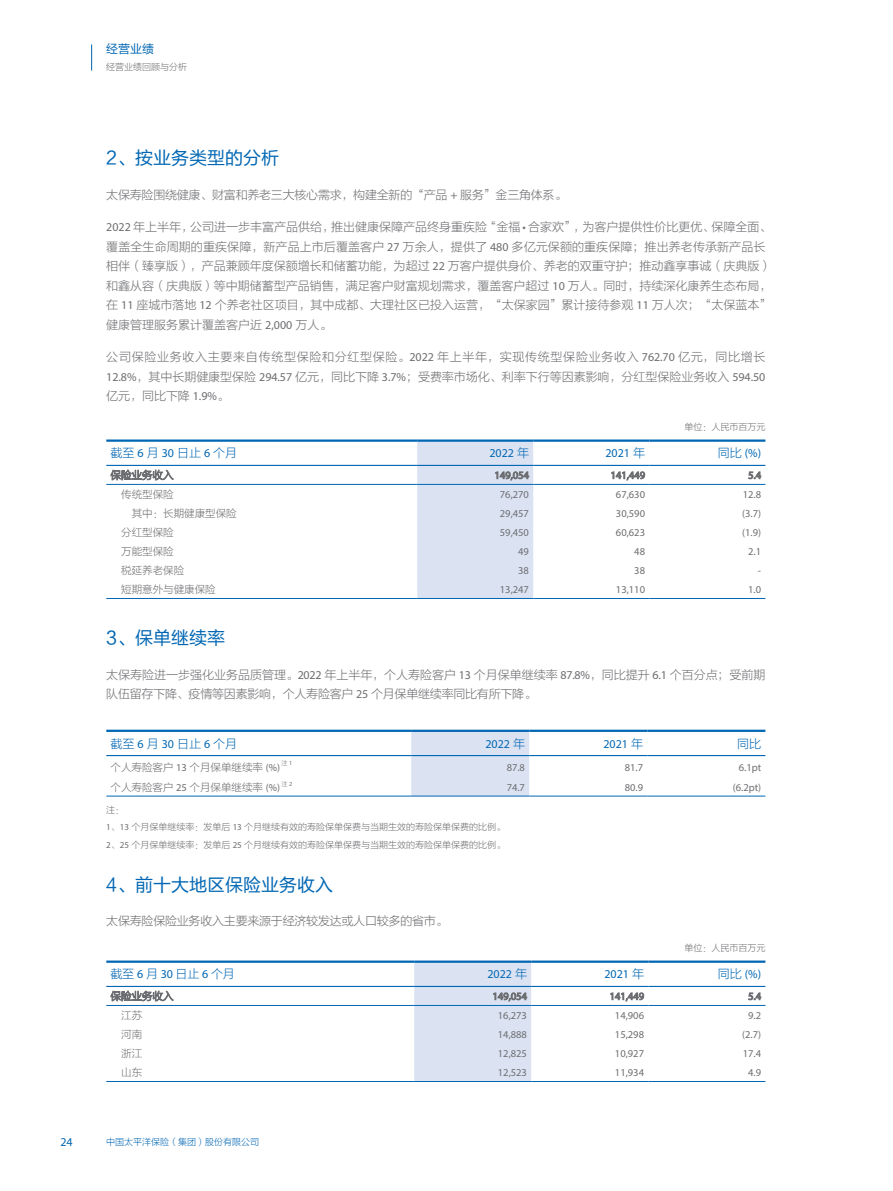
<style>
.page{position:relative;width:893px;height:1191px;background:#fff}
.page>*{position:absolute;margin:0;border:0;box-sizing:border-box;transform-origin:0 0}
.六级标题{font:18px "FZLTHK GBK1 0";color:#0166b3}
.正文-内文{font:12px/19.5px "FZLTXHJW GB1 0";color:#6c6d70}
.正文-内文-2{font:12px "FZLTXHJW GB1 0";letter-spacing:-.02em;color:#6c6d70}
.表头{font:12px "Myriad Pro";color:#0166b3}
.表头-2{font:12px "FZLTXHJW GB1 0";color:#0166b3}
.t1{font:12px "FZLTHK GBK1 0";color:#0166b3}
.表-正文{font:10.5px "Myriad Pro";color:#6c6d70}
.表-正文-2{font:10.5px "FZLTXHJW GB1 0";color:#6c6d70}
.目录-注释标{font:9px "FZLTXHJW GB1 0";color:#6c6d70}
.人民币{font:9px "FZLTXHJW GB1 0";color:#6c6d70}
.t2{font:9px "FZLTXHJW GB1 0";color:#0166b3}
.表-正文-3{font:6.15px "FZLTXHJW GB1 0";color:#6c6d70}
.s1{font-family:"Myriad Pro"}
.s2{font-family:"FZLTXHJW GB1 0"}
</style>
<div class="page">
<svg style="left:91px;top:44px;width:1px;height:27px"></svg>
<hr style="left:106px;top:598px;width:311px;height:1px;background:#0166b3">
<hr style="left:417px;top:598px;width:116px;height:1px;background:#0166b3">
<hr style="left:533px;top:598px;width:116px;height:1px;background:#0166b3">
<hr style="left:649px;top:598px;width:116px;height:1px;background:#0166b3">
<hr style="left:106px;top:484px;width:311px;height:1px;background:#0166b3">
<hr style="left:533px;top:484px;width:116px;height:1px;background:#0166b3">
<hr style="left:649px;top:484px;width:116px;height:1px;background:#0166b3">
<hr style="left:106px;top:439px;width:311px;height:3px;background:#0166b3">
<hr style="left:417px;top:439px;width:116px;height:3px;background:#0166b3">
<hr style="left:533px;top:439px;width:116px;height:3px;background:#0166b3">
<hr style="left:649px;top:439px;width:116px;height:3px;background:#0166b3">
<hr style="left:106px;top:465px;width:311px;height:1px;background:#0166b3">
<hr style="left:533px;top:465px;width:116px;height:1px;background:#0166b3">
<hr style="left:649px;top:465px;width:116px;height:1px;background:#0166b3">
<svg style="left:111px;top:469px;width:63px;height:11px"></svg>
<div style="left:417px;top:440px;width:116px;height:158px;background:#dbe3f3"></div>
<svg style="left:611px;top:471px;width:34px;height:9px"></svg>
<svg style="left:748px;top:471px;width:13px;height:8px"></svg>
<div style="left:411px;top:732px;width:118px;height:63px;background:#dbe3f3"></div>
<hr style="left:106px;top:729px;width:305px;height:3px;background:#0166b3">
<hr style="left:411px;top:729px;width:118px;height:3px;background:#0166b3">
<hr style="left:529px;top:729px;width:118px;height:3px;background:#0166b3">
<hr style="left:647px;top:729px;width:118px;height:3px;background:#0166b3">
<hr style="left:106px;top:755px;width:305px;height:1px;background:#0166b3">
<hr style="left:411px;top:755px;width:118px;height:1px;background:#0166b3">
<hr style="left:529px;top:755px;width:118px;height:1px;background:#0166b3">
<hr style="left:647px;top:755px;width:118px;height:1px;background:#0166b3">
<hr style="left:106px;top:795px;width:305px;height:1px;background:#0166b3">
<hr style="left:411px;top:795px;width:118px;height:1px;background:#0166b3">
<hr style="left:529px;top:795px;width:118px;height:1px;background:#0166b3">
<hr style="left:647px;top:795px;width:118px;height:1px;background:#0166b3">
<hr style="left:106px;top:1005px;width:308px;height:1px;background:#0166b3">
<hr style="left:531px;top:1005px;width:117px;height:1px;background:#0166b3">
<hr style="left:648px;top:1005px;width:117px;height:1px;background:#0166b3">
<hr style="left:106px;top:960px;width:308px;height:2px;background:#0166b3">
<hr style="left:414px;top:960px;width:117px;height:2px;background:#0166b3">
<hr style="left:531px;top:960px;width:117px;height:2px;background:#0166b3">
<hr style="left:648px;top:960px;width:117px;height:2px;background:#0166b3">
<hr style="left:106px;top:986px;width:308px;height:1px;background:#0166b3">
<hr style="left:531px;top:986px;width:117px;height:1px;background:#0166b3">
<hr style="left:648px;top:986px;width:117px;height:1px;background:#0166b3">
<hr style="left:106px;top:1081px;width:308px;height:1px;background:#0166b3">
<hr style="left:414px;top:1081px;width:117px;height:1px;background:#0166b3">
<hr style="left:531px;top:1081px;width:117px;height:1px;background:#0166b3">
<hr style="left:648px;top:1081px;width:117px;height:1px;background:#0166b3">
<svg style="left:111px;top:990px;width:63px;height:11px"></svg>
<div style="left:414px;top:961px;width:117px;height:120px;background:#dbe3f3"></div>
<svg style="left:610px;top:992px;width:34px;height:9px"></svg>
<svg style="left:748px;top:992px;width:13px;height:8px"></svg>
<p class="表头" style="left:61px;top:1134px;width:14px">24</p>
<p class="t1" style="left:106px;top:42px;width:49px">经营业绩</p>
<p class="目录-注释标" style="left:106px;top:62px;width:82px">经营业绩回顾与分析</p>
<p class="六级标题" style="left:106px;top:148px;width:174px">2、按业务类型的分析</p>
<p class="正文-内文-2" style="left:106px;top:188px;width:462px">太保寿险围绕健康、财富和养老三大核心需求，构建全新的“产品 <span class="s1">+</span> 服务”金三角体系。</p>
<p class="正文-内文" style="left:106px;top:217px;width:667px"><span class="s1">2022</span> 年上半年，公司进一步丰富产品供给，推出健康保障产品终身重疾险“金福 <span class="s1">•</span> 合家欢”，为客户提供性价比更优、保障全面、覆盖全生命周期的重疾保障，新产品上市后覆盖客户 <span class="s1">27</span> 万余人，提供了 <span class="s1">480</span> 多亿元保额的重疾保障；推出养老传承新产品长相伴（臻享版），产品兼顾年度保额增长和储蓄功能，为超过 <span class="s1">22</span> 万客户提供身价、养老的双重守护；推动鑫享事诚（庆典版）和鑫从容（庆典版）等中期储蓄型产品销售，满足客户财富规划需求，覆盖客户超过 <span class="s1">10</span> 万人。同时，持续深化康养生态布局，在 <span class="s1">11</span> 座城市落地 <span class="s1">12</span> 个养老社区项目，其中成都、大理社区已投入运营，“太保家园”累计接待参观 <span class="s1">11</span> 万人次；“太保蓝本”健康管理服务累计覆盖客户近 <span class="s1">2,000</span> 万人。</p>
<p class="正文-内文" style="left:106px;top:347px;width:661px;text-align:justify">公司保险业务收入主要来自传统型保险和分红型保险。<span class="s1">2022</span> 年上半年，实现传统型保险业务收入 <span class="s1">762.70</span> 亿元，同比增长<span class="s1">12.8%</span>，其中长期健康型保险 <span class="s1">294.57</span> 亿元，同比下降 <span class="s1">3.7%</span>；受费率市场化、利率下行等因素影响，分红型保险业务收入 <span class="s1">594.50</span>亿元，同比下降 <span class="s1">1.9%</span>。</p>
<p class="人民币" style="left:684px;top:421px;width:82px">单位：人民币百万元</p>
<p class="表头-2" style="left:111px;top:446px;width:128px">截至<span class="s1">6</span>月<span class="s1">30</span>日止<span class="s1">6</span>个月</p>
<p class="表头" style="left:489px;top:446px;width:41px">2022 <span class="s2">年</span></p>
<p class="表头" style="left:605px;top:446px;width:41px">2021 <span class="s2">年</span></p>
<p class="表头" style="left:718px;top:446px;width:45px"><span class="s2">同比</span> (%)</p>
<p class="表-正文-2" style="left:121px;top:488px;width:54px">传统型保险</p>
<p class="表-正文" style="left:500px;top:488px;width:31px">76,270</p>
<p class="表-正文" style="left:616px;top:488px;width:31px">67,630</p>
<p class="表-正文" style="left:743px;top:488px;width:20px">12.8</p>
<p class="表-正文-2" style="left:132px;top:507px;width:106px">其中：长期健康型保险</p>
<p class="表-正文" style="left:500px;top:507px;width:31px">29,457</p>
<p class="表-正文" style="left:616px;top:507px;width:31px">30,590</p>
<p class="表-正文" style="left:742px;top:507px;width:20px">(3.7)</p>
<p class="表-正文-2" style="left:121px;top:526px;width:54px">分红型保险</p>
<p class="表-正文" style="left:500px;top:526px;width:31px">59,450</p>
<p class="表-正文" style="left:616px;top:526px;width:31px">60,623</p>
<p class="表-正文" style="left:742px;top:526px;width:20px">(1.9)</p>
<p class="表-正文-2" style="left:121px;top:545px;width:54px">万能型保险</p>
<p class="表-正文" style="left:518px;top:545px;width:12px">49</p>
<p class="表-正文" style="left:634px;top:545px;width:12px">48</p>
<p class="表-正文" style="left:748px;top:545px;width:14px">2.1</p>
<p class="表-正文-2" style="left:121px;top:564px;width:64px">税延养老保险</p>
<p class="表-正文" style="left:518px;top:564px;width:12px">38</p>
<p class="表-正文" style="left:634px;top:564px;width:12px">38</p>
<p class="表-正文" style="left:758px;top:564px;width:5px">-</p>
<p class="表-正文-2" style="left:121px;top:583px;width:96px">短期意外与健康保险</p>
<p class="表-正文" style="left:500px;top:583px;width:31px">13,247</p>
<p class="表-正文" style="left:616px;top:583px;width:31px">13,110</p>
<p class="表-正文" style="left:748px;top:583px;width:14px">1.0</p>
<p class="六级标题" style="left:106px;top:628px;width:120px">3、保单继续率</p>
<p class="正文-内文" style="left:106px;top:665px;width:661px">太保寿险进一步强化业务品质管理。<span class="s1">2022</span> 年上半年，个人寿险客户 <span class="s1">13</span> 个月保单继续率 <span class="s1">87.8%</span>，同比提升 <span class="s1">6.1</span> 个百分点；受前期队伍留存下降、疫情等因素影响，个人寿险客户 <span class="s1">25</span> 个月保单继续率同比有所下降。</p>
<p class="表头-2" style="left:111px;top:736px;width:128px">截至<span class="s1">6</span>月<span class="s1">30</span>日止<span class="s1">6</span>个月</p>
<p class="表头" style="left:485px;top:736px;width:41px">2022 <span class="s2">年</span></p>
<p class="表头" style="left:603px;top:736px;width:41px">2021 <span class="s2">年</span></p>
<p class="表头-2" style="left:737px;top:736px;width:25px">同比</p>
<p class="表-正文-2" style="left:111px;top:761px;width:171px">个人寿险客户 <span class="s1">13</span> 个月保单继续率 <span class="s1">(%)</span></p>
<p class="表-正文-3" style="left:282px;top:760px;width:12px">注 <span class="s1">1</span></p>
<p class="表-正文" style="left:507px;top:760px;width:20px">87.8</p>
<p class="表-正文" style="left:625px;top:760px;width:20px">81.7</p>
<p class="表-正文" style="left:739px;top:760px;width:24px">6.1pt</p>
<p class="表-正文-2" style="left:111px;top:781px;width:171px">个人寿险客户 <span class="s1">25</span> 个月保单继续率 <span class="s1">(%)</span></p>
<p class="表-正文-3" style="left:282px;top:780px;width:12px">注 <span class="s1">2</span></p>
<p class="表-正文" style="left:507px;top:780px;width:20px">74.7</p>
<p class="表-正文" style="left:625px;top:780px;width:20px">80.9</p>
<p class="表-正文" style="left:733px;top:780px;width:30px">(6.2pt)</p>
<p class="目录-注释标" style="left:106px;top:804px;width:19px">注：</p>
<p class="目录-注释标" style="left:106px;top:822px;width:400px"><span class="s1">1</span>、<span class="s1">13</span> 个月保单继续率：发单后 <span class="s1">13</span> 个月继续有效的寿险保单保费与当期生效的寿险保单保费的比例。</p>
<p class="目录-注释标" style="left:106px;top:840px;width:400px"><span class="s1">2</span>、<span class="s1">25</span> 个月保单继续率：发单后 <span class="s1">25</span> 个月继续有效的寿险保单保费与当期生效的寿险保单保费的比例。</p>
<p class="六级标题" style="left:106px;top:874px;width:228px">4、前十大地区保险业务收入</p>
<p class="正文-内文-2" style="left:106px;top:914px;width:343px">太保寿险保险业务收入主要来源于经济较发达或人口较多的省市。</p>
<p class="人民币" style="left:684px;top:942px;width:82px">单位：人民币百万元</p>
<p class="表头-2" style="left:111px;top:967px;width:126px">截至<span class="s1">6</span>月<span class="s1">30</span>日止<span class="s1">6</span>个月</p>
<p class="表头" style="left:487px;top:967px;width:41px">2022 <span class="s2">年</span></p>
<p class="表头" style="left:604px;top:967px;width:41px">2021 <span class="s2">年</span></p>
<p class="表头" style="left:718px;top:967px;width:45px"><span class="s2">同比</span> (%)</p>
<p class="表-正文-2" style="left:121px;top:1009px;width:22px">江苏</p>
<p class="表-正文" style="left:498px;top:1008px;width:31px">16,273</p>
<p class="表-正文" style="left:615px;top:1008px;width:31px">14,906</p>
<p class="表-正文" style="left:748px;top:1008px;width:14px">9.2</p>
<p class="表-正文-2" style="left:121px;top:1028px;width:22px">河南</p>
<p class="表-正文" style="left:498px;top:1027px;width:31px">14,888</p>
<p class="表-正文" style="left:615px;top:1027px;width:31px">15,298</p>
<p class="表-正文" style="left:742px;top:1027px;width:20px">(2.7)</p>
<p class="表-正文-2" style="left:121px;top:1047px;width:22px">浙江</p>
<p class="表-正文" style="left:498px;top:1046px;width:31px">12,825</p>
<p class="表-正文" style="left:615px;top:1046px;width:31px">10,927</p>
<p class="表-正文" style="left:743px;top:1046px;width:20px">17.4</p>
<p class="表-正文-2" style="left:121px;top:1066px;width:22px">山东</p>
<p class="表-正文" style="left:498px;top:1065px;width:31px">12,523</p>
<p class="表-正文" style="left:615px;top:1065px;width:31px">11,934</p>
<p class="表-正文" style="left:748px;top:1065px;width:14px">4.9</p>
<p class="t2" style="left:106px;top:1136px;width:154px">中国太平洋保险（集团）股份有限公司</p>
</div>
